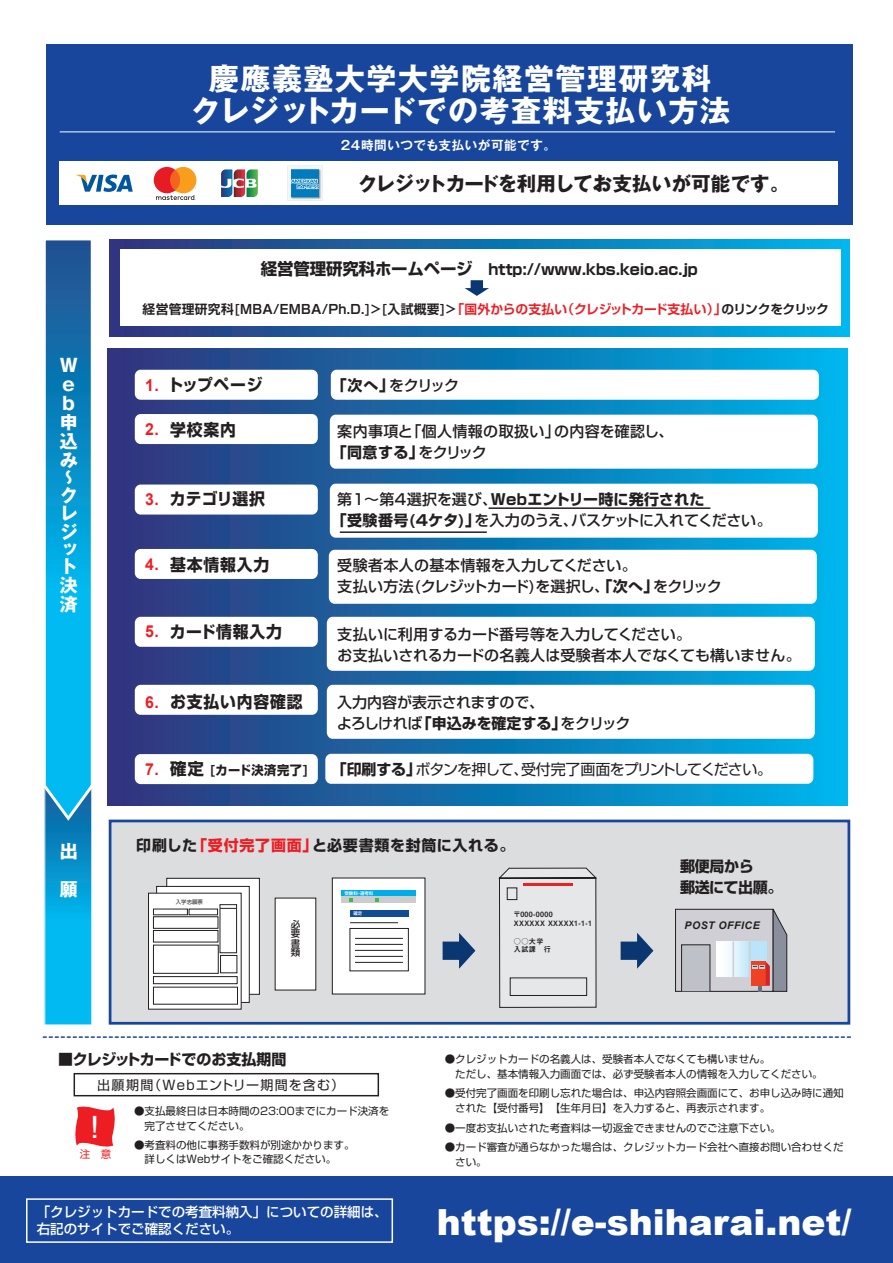
<style>
.page{position:relative;width:893px;height:1263px;background:#fff}
.page>*{position:absolute;margin:0;border:0;box-sizing:border-box;transform-origin:0 0}
.t1{font:900 36px "Arial";color:#fff}
.t2{font:700 30.3px "Futo Go B101 Pro";color:#fff}
.t3{font:700 30px/31.5px "Gothic MB101 Pro";letter-spacing:.05em;color:#fff;text-align:center}
.t4{font:700 19.5px "Gothic MB101 Pro";letter-spacing:-.025em;color:#231f20}
.t5{font:700 18px/18.3px "Gothic MB101 Pro";color:#fff}
.t6{font:700 16.5px "Shin Go Pro";letter-spacing:.05em;color:#231f20;scale:.96 1}
.t7{font:700 16.5px "Arial";color:#ee1d23;scale:.96 1}
.t8{font:500 15px/21px "Shin Go Pro";letter-spacing:-.01em;color:#231f20}
.t9{font:700 15px/21px "Shin Go Pro";letter-spacing:-.01em;color:#231f20}
.t10{font:500 15px/21px "Shin Go Pro";letter-spacing:-.03em;color:#231f20}
.t11{font:500 15px/21px "Shin Go Pro";letter-spacing:.025em;color:#231f20}
.t12{font:15px "Shin Go Pro";letter-spacing:-.07em;color:#231f20}
.t13{font:700 15px "Shin Go Pro";letter-spacing:.05em;color:#231f20}
.t14{font:500 13.5px/16.2px "Shin Go Pro";color:#fff}
.t15{font:13.05px "Shin Go Pro";letter-spacing:.095em;color:#231f20}
.t16{font:700 12.75px "Shin Go Pro De";letter-spacing:.025em;color:#231f20}
.t17{font:700 12.75px "Shin Go Pro";letter-spacing:.04em;color:#231f20;scale:.96 1}
.t18{font:700 12.6px "Gothic MB101 Pro De";letter-spacing:.05em;color:#fff}
.t19{font:10.5px/15px "Shin Go Pro";color:#231f20}
.t20{font:italic 700 10.5px "Arial";letter-spacing:.05em;color:#231f20}
.t21{font:10.5px "Shin Go Pro";color:#ee1d23}
.t22{font:500 9.45px/9.4px "Shin Go Pro";color:#231f20;text-align:justify}
.t23{font:7.35px/8.9px "Midashi Go Pro MB31";letter-spacing:.05em;color:#231f20}
.t24{font:5.4px "Shin Go Pro";color:#231f20}
.t25{font:4.5px "Hira Kaku Pro N W6";letter-spacing:-.01em;color:#fff}
.s1{font-size:16.5px}
.s2{color:#ee1d23}
.s3{font-weight:700}
</style>
<div class="page">
<div style="left:47px;top:44px;width:806px;height:181px;background:#18469d"></div>
<hr style="left:60px;top:131px;width:775px;height:1px;background:#fff">
<svg style="left:109px;top:239px;width:741px;height:98px;background:#1d79b4"></svg>
<div style="left:59px;top:161px;width:778px;height:44px;background:#fff"></div>
<div style="left:121px;top:249px;width:720px;height:76px;background:#fff"></div>
<svg style="left:232px;top:169px;width:26px;height:28px"></svg>
<img style="left:221px;top:169px;width:11px;height:28px">
<svg style="left:287px;top:166px;width:36px;height:35px"></svg>
<svg style="left:76px;top:175px;width:57px;height:17px"></svg>
<svg style="left:465px;top:280px;width:24px;height:16px"></svg>
<div style="left:74px;top:1073px;width:305px;height:23px;border:1px solid #231f20"></div>
<svg style="left:75px;top:1106px;width:40px;height:41px;background:#f04449"></svg>
<svg style="left:43px;top:1036px;width:807px;height:2px"></svg>
<svg style="left:154px;top:167px;width:42px;height:33px"></svg>
<svg style="left:46px;top:823px;width:44px;height:200px;background:#01a8e0"></svg>
<svg style="left:44px;top:240px;width:48px;height:583px;background:#28a3d5"></svg>
<div style="left:0;top:1176px;width:893px;height:87px;background:#18469d"></div>
<div style="left:109px;top:820px;width:741px;height:205px;background:#dcdddf;border:3px solid #18469d"></div>
<div style="left:275px;top:898px;width:41px;height:92px;background:#fff"></div>
<svg style="left:621px;top:933px;width:32px;height:36px"></svg>
<svg style="left:443px;top:933px;width:32px;height:36px"></svg>
<svg style="left:498px;top:867px;width:99px;height:141px"></svg>
<div style="left:507px;top:888px;width:10px;height:12px;border:1px solid #231f20"></div>
<hr style="left:524px;top:883px;width:49px;height:3px;background:#ec2123">
<div style="left:510px;top:978px;width:77px;height:18px;border:1px solid #231f20"></div>
<div style="left:166px;top:878px;width:94px;height:117px;background:#fff;border:1px solid #231f20"></div>
<svg style="left:156px;top:886px;width:94px;height:117px"></svg>
<div style="left:148px;top:893px;width:93px;height:116px;background:#fff"></div>
<svg style="left:153px;top:904px;width:85px;height:101px"></svg>
<div style="left:332px;top:878px;width:93px;height:116px;background:#fff"></div>
<div style="left:349px;top:928px;width:60px;height:43px;background:#fff;border:1px solid #231f20"></div>
<hr style="left:350px;top:922px;width:48px;height:1px;background:#231f20">
<hr style="left:355px;top:938px;width:48px;height:1px;background:#231f20">
<hr style="left:355px;top:944px;width:48px;height:1px;background:#231f20">
<hr style="left:355px;top:950px;width:48px;height:1px;background:#231f20">
<hr style="left:355px;top:956px;width:48px;height:1px;background:#231f20">
<hr style="left:355px;top:962px;width:48px;height:1px;background:#231f20">
<div style="left:341px;top:890px;width:75px;height:6px;background:#00adeb"></div>
<div style="left:341px;top:897px;width:75px;height:6px;background:#cbccce"></div>
<div style="left:350px;top:910px;width:59px;height:6px;background:#0f4d95"></div>
<div style="left:26px;top:1198px;width:367px;height:45px;border:2px solid #fff"></div>
<div style="left:675px;top:909px;width:98px;height:83px;background:#cfcfd5;border:1px solid #231f20"></div>
<svg style="left:717px;top:941px;width:35px;height:36px"></svg>
<div style="left:751px;top:961px;width:15px;height:25px;background:#ef4222"></div>
<svg style="left:752px;top:908px;width:35px;height:84px"></svg>
<div style="left:681px;top:944px;width:29px;height:47px;background:#bfc1c8;border:1px solid #231f20"></div>
<hr style="left:732px;top:941px;width:2px;height:36px;background:#cfcfd5">
<hr style="left:749px;top:941px;width:1px;height:36px;background:#cfcfd5">
<svg style="left:107px;top:349px;width:741px;height:456px;background:#186dac"></svg>
<div style="left:135px;top:370px;width:183px;height:30px;background:#fff;border-radius:6px"></div>
<div style="left:331px;top:370px;width:488px;height:30px;background:#fff;border-radius:6px"></div>
<div style="left:135px;top:414px;width:183px;height:30px;background:#fff;border-radius:6px"></div>
<div style="left:135px;top:484px;width:183px;height:30px;background:#fff;border-radius:6px"></div>
<div style="left:135px;top:549px;width:183px;height:30px;background:#fff;border-radius:6px"></div>
<div style="left:329px;top:550px;width:488px;height:54px;background:#fff;border-radius:6px"></div>
<div style="left:135px;top:617px;width:183px;height:30px;background:#fff;border-radius:6px"></div>
<div style="left:135px;top:685px;width:183px;height:30px;background:#fff;border-radius:6px"></div>
<div style="left:135px;top:754px;width:183px;height:30px;background:#fff;border-radius:6px"></div>
<div style="left:325px;top:754px;width:488px;height:30px;background:#fff;border-radius:6px"></div>
<div style="left:327px;top:617px;width:488px;height:54px;background:#fff;border-radius:6px"></div>
<div style="left:327px;top:685px;width:488px;height:54px;background:#fff;border-radius:6px"></div>
<div style="left:330px;top:484px;width:488px;height:54px;background:#fff;border-radius:6px"></div>
<div style="left:330px;top:415px;width:488px;height:54px;background:#fff;border-radius:6px"></div>
<hr style="left:489px;top:507px;width:221px;height:2px;background:#231f20">
<hr style="left:340px;top:531px;width:146px;height:2px;background:#231f20">
<svg style="left:375px;top:898px;width:4px;height:3px"></svg>
<h3 class="t3" style="left:191px;top:59px;width:541px">慶應義塾大学大学院経営管理研究科クレジットカードでの考査料支払い方法</h3>
<p class="t18" style="left:341px;top:135px;width:217px">24時間いつでも支払いが可能です。</p>
<h3 class="t4" style="left:358px;top:167px;width:433px">クレジットカードを利用してお支払いが可能です。</h3>
<h3 class="t9" style="left:261px;top:257px;width:438px"><span class="s1">経営管理研究科ホームページ　</span>http://www.kbs.keio.ac.jp</h3>
<h3 class="t5" style="left:60px;top:354px;width:19px">W e b申込み〜クレジット</h3>
<h3 class="t5" style="left:60px;top:573px;width:19px;line-height:18.9px">決済</h3>
<h3 class="t5" style="left:60px;top:830px;width:19px;line-height:37.8px">出願</h3>
<p class="t16" style="left:143px;top:299px;width:688px">経営管理研究科[MBA/EMBA/Ph.D.]&gt;[入試概要]&gt;<span class="s2">「国外からの支払い（クレジットカード支払い）」</span>のリンクをクリック</p>
<h3 class="t7" style="left:145px;top:374px;width:16px">1.</h3>
<h3 class="t7" style="left:145px;top:418px;width:16px">2.</h3>
<h3 class="t6" style="left:167px;top:372px;width:101px">トップページ</h3>
<h3 class="t6" style="left:170px;top:417px;width:70px">学校案内</h3>
<h3 class="t8" style="left:332px;top:373px;width:129px"><span class="s3">「次へ」</span>をクリック</h3>
<h3 class="t11" style="left:332px;top:419px;width:343px;text-indent:5px">案内事項と「個人情報の取扱い」の内容を確認し、<span class="s3">「同意する」</span>をクリック</h3>
<h3 class="t7" style="left:145px;top:488px;width:16px">3.</h3>
<h3 class="t6" style="left:170px;top:486px;width:100px">カテゴリ選択</h3>
<h3 class="t8" style="left:332px;top:487px;width:441px;text-indent:5px">第1～第4選択を選び、<span class="s3">Webエントリー時に発行された<br>「受験番号(4ケタ)」</span>を入力のうえ、バスケットに入れてください。</h3>
<h3 class="t7" style="left:145px;top:553px;width:16px">4.</h3>
<h3 class="t6" style="left:170px;top:551px;width:105px">基本情報入力</h3>
<h3 class="t8" style="left:337px;top:553px;width:386px">受験者本人の基本情報を入力してください。<br>支払い方法(クレジットカード)を選択し、<span class="s3">「次へ」</span>をクリック</h3>
<h3 class="t7" style="left:145px;top:620px;width:16px">5.</h3>
<h3 class="t6" style="left:170px;top:619px;width:118px">カード情報入力</h3>
<h3 class="t8" style="left:337px;top:622px;width:465px">支払いに利用するカード番号等を入力してください。<br>お支払いされるカードの名義人は受験者本人でなくても構いません。</h3>
<h3 class="t7" style="left:145px;top:691px;width:16px">6.</h3>
<h3 class="t6" style="left:170px;top:688px;width:139px">お支払い内容確認</h3>
<h3 class="t10" style="left:337px;top:690px;width:295px">入力内容が表示されますので、<br>よろしければ<span class="s3">「申込みを確定する」</span>をクリック</h3>
<p class="t17" style="left:170px;top:760px;width:145px"><span class="s1">確定</span> [カード決済完了]</p>
<h3 class="t7" style="left:145px;top:758px;width:16px">7.</h3>
<h3 class="t12" style="left:332px;top:757px;width:442px"><span class="s3">「印刷する」</span>ボタンを押して、受付完了画面をプリントしてください。</h3>
<h3 class="t13" style="left:136px;top:833px;width:380px">印刷した<span class="s2">「受付完了画面」</span>と必要書類を封筒に入れる。</h3>
<p class="t24" style="left:176px;top:898px;width:28px">入学志願票</p>
<p class="t22" style="left:291px;top:918px;width:11px">必要書類</p>
<p class="t25" style="left:344px;top:889px;width:30px">受験料・選考料</p>
<p class="t25" style="left:353px;top:909px;width:10px">確定</p>
<p class="t23" style="left:513px;top:909px;width:80px">〒000-0000<br>XXXXXX XXXXX1-1-1</p>
<p class="t23" style="left:514px;top:935px;width:39px">○○大学入試課　行</p>
<h3 class="t9" style="left:680px;top:854px;width:104px">郵便局から<br>郵送にて出願。</h3>
<p class="t20" style="left:684px;top:918px;width:77px">POST OFFICE</p>
<h3 class="t9" style="left:58px;top:1047px;width:230px">■クレジットカードでのお支払期間</h3>
<p class="t19" style="left:145px;top:1102px;width:246px;text-indent:-10px">●支払最終日は日本時間の23:00までにカード決済を完了させてください。</p>
<p class="t19" style="left:145px;top:1137px;width:211px;line-height:13.5px;text-indent:-10px">●考査料の他に事務手数料が別途かかります。詳しくはWebサイトをご確認ください。</p>
<p class="t15" style="left:97px;top:1074px;width:249px">出願期間（Webエントリー期間を含む）</p>
<h2 class="t2" style="left:91px;top:1102px;width:9px">!</h2>
<p class="t21" style="left:80px;top:1145px;width:33px">注　意</p>
<p class="t14" style="left:37px;top:1202px;width:353px">「クレジットカードでの考査料納入」についての詳細は、右記のサイトでご確認ください。</p>
<p class="t19" style="left:455px;top:1050px;width:369px;text-indent:-10px">●クレジットカードの名義人は、受験者本人でなくても構いません。<br>ただし、基本情報入力画面では、必ず受験者本人の情報を入力してください。</p>
<p class="t19" style="left:455px;top:1084px;width:390px;text-indent:-10px">●受付完了画面を印刷し忘れた場合は、申込内容照会画面にて、お申し込み時に通知された【受付番号】【生年月日】を入力すると、再表示されます。</p>
<p class="t19" style="left:445px;top:1119px;width:337px">●一度お支払いされた考査料は一切返金できませんのでご注意下さい。</p>
<p class="t19" style="left:455px;top:1138px;width:390px;text-indent:-10px">●カード審査が通らなかった場合は、クレジットカード会社へ直接お問い合わせください。</p>
<h1 class="t1" style="left:437px;top:1196px;width:416px">https://e-shiharai.net/</h1>
</div>
